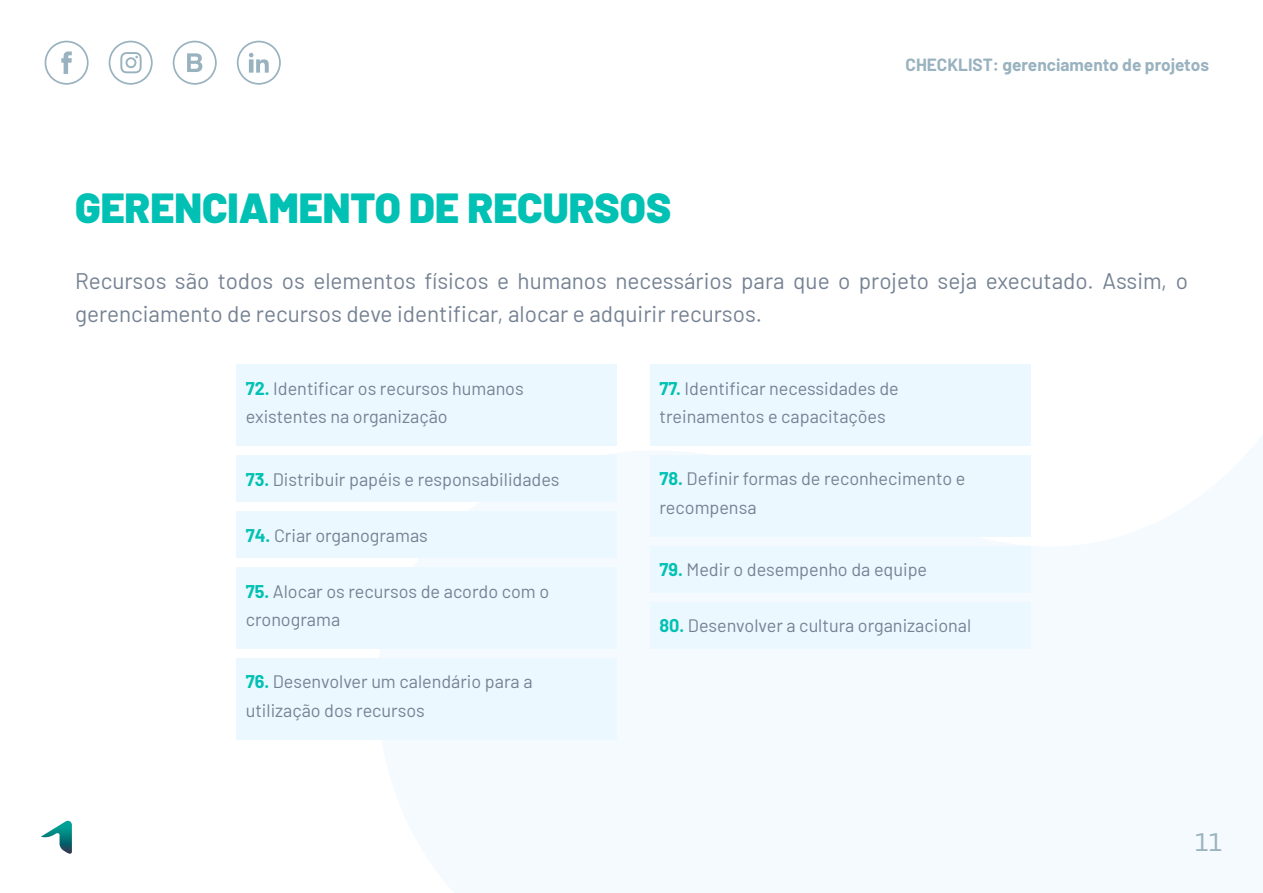
<style>
.page{position:relative;width:1263px;height:893px;background:#fff}
.page>*{position:absolute;margin:0;border:0;box-sizing:border-box;transform-origin:0 0}
.t1{font:900 42px "Barlow";color:#00c1b3}
.t2{font:25.5px "Asap";color:#99b3bf}
.t3{font:22.5px/33px "Barlow";color:#758293}
.t4{font:18px/28.5px "Barlow";color:#758293}
.t5{font:700 17.25px "Barlow";color:#99b2bf}
.s1{font-weight:700;color:#00c1b3}
</style>
<div class="page">
<svg style="left:45px;top:41px;width:44px;height:44px"></svg>
<svg style="left:173px;top:41px;width:44px;height:44px"></svg>
<svg style="left:237px;top:41px;width:44px;height:44px"></svg>
<svg style="left:41px;top:821px;width:31px;height:33px"></svg>
<svg style="left:109px;top:41px;width:44px;height:44px"></svg>
<div style="left:237px;top:455px;width:380px;height:47px;background:#ebf8ff"></div>
<div style="left:237px;top:512px;width:380px;height:46px;background:#ebf8ff"></div>
<div style="left:651px;top:546px;width:380px;height:47px;background:#ebf8ff"></div>
<div style="left:651px;top:602px;width:380px;height:47px;background:#ebf8ff"></div>
<div style="left:237px;top:365px;width:380px;height:81px;background:#ebf8ff"></div>
<div style="left:237px;top:568px;width:380px;height:81px;background:#ebf8ff"></div>
<div style="left:237px;top:658px;width:380px;height:81px;background:#ebf8ff"></div>
<div style="left:651px;top:365px;width:380px;height:81px;background:#ebf8ff"></div>
<div style="left:651px;top:455px;width:380px;height:82px;background:#ebf8ff"></div>
<h1 class="t1" style="left:75px;top:176px;width:598px">GERENCIAMENTO DE RECURSOS</h1>
<p class="t5" style="left:905px;top:52px;width:305px">CHECKLIST: gerenciamento de projetos</p>
<p class="t3" style="left:75px;top:263px;width:1114px">Recursos são todos os elementos físicos e humanos necessários para que o projeto seja executado. Assim, o gerenciamento de recursos deve identificar, alocar e adquirir recursos.</p>
<p class="t4" style="left:246px;top:373px;width:279px"><span class="s1">72.</span> Identificar os recursos humanos existentes na organização</p>
<p class="t4" style="left:246px;top:463px;width:315px"><span class="s1">73.</span> Distribuir papéis e responsabilidades</p>
<p class="t4" style="left:246px;top:520px;width:184px"><span class="s1">74.</span> Criar organogramas</p>
<p class="t4" style="left:246px;top:576px;width:305px"><span class="s1">75.</span> Alocar os recursos de acordo com o cronograma</p>
<p class="t4" style="left:246px;top:666px;width:288px"><span class="s1">76.</span> Desenvolver um calendário para a utilização dos recursos</p>
<p class="t4" style="left:659px;top:373px;width:241px"><span class="s1">77.</span> Identificar necessidades de treinamentos e capacitações</p>
<p class="t4" style="left:659px;top:463px;width:307px"><span class="s1">78.</span> Definir formas de reconhecimento e recompensa</p>
<p class="t4" style="left:659px;top:554px;width:269px"><span class="s1">79.</span> Medir o desempenho da equipe</p>
<p class="t4" style="left:659px;top:610px;width:313px"><span class="s1">80.</span> Desenvolver a cultura organizacional</p>
<h2 class="t2" style="left:1195px;top:824px;width:29px">11</h2>
</div>
